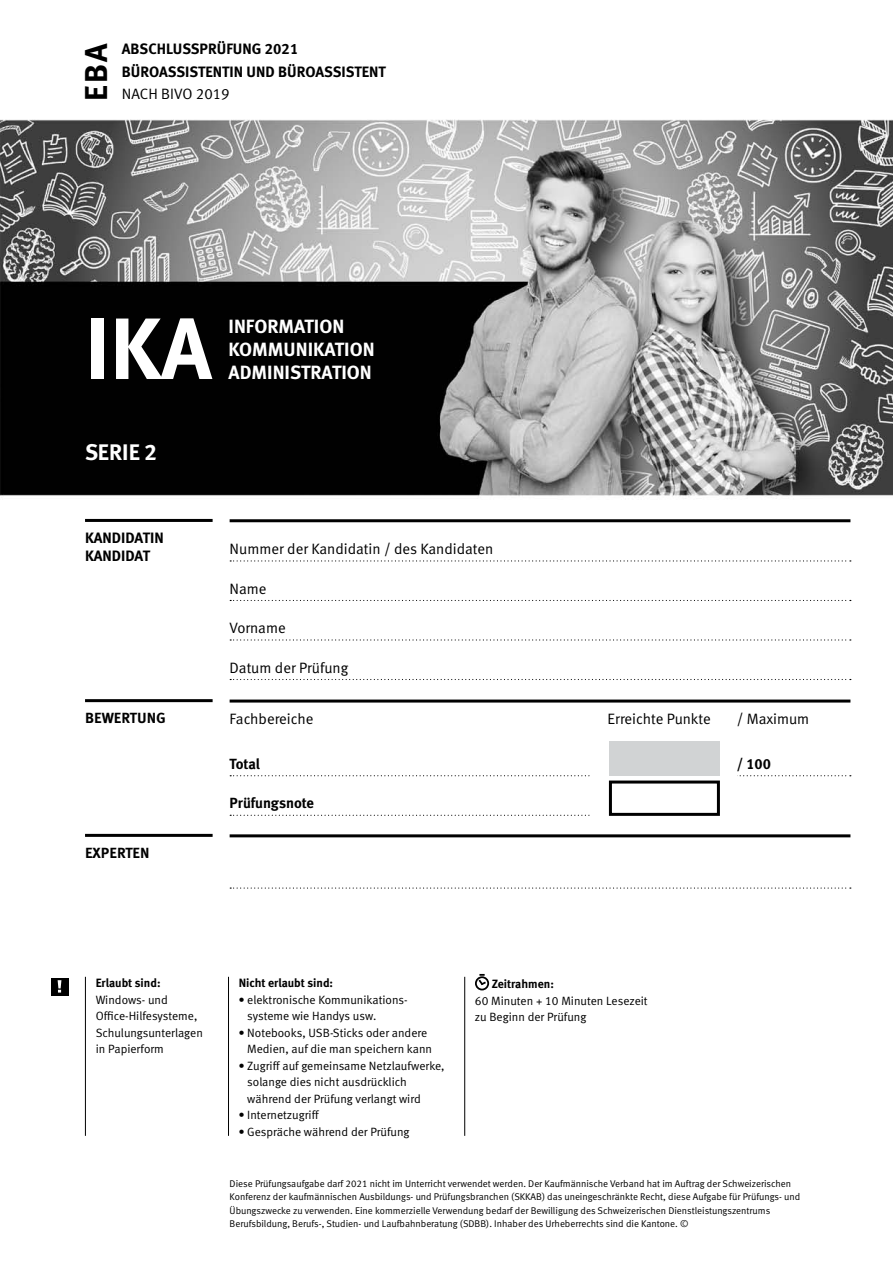
<style>
.page{position:relative;width:893px;height:1263px;background:#fff}
.page>*{position:absolute;margin:0;border:0;box-sizing:border-box;transform-origin:0 0}
.t1{font:87px "Meta Bold LF";color:#fff}
.t2{font:31.65px "Meta Bold LF";color:#000}
.t3{font:22.5px "Meta Bold LF";color:#fff}
.t4{font:19.2px/23px "Meta Bold LF";color:#fff}
.t5{font:15px "Meta Normal LF";color:#000}
.t6{font:15px/18px "Meta Bold LF";color:#000}
.t7{font:14.7px "Meta Bold LF";letter-spacing:-.005em;color:#000}
.t8{font:14.7px "Meta Bold LF Caps";color:#000}
.t9{font:12px/16.5px "Meta Normal LF";color:#000}
.t10{font:12px "Meta Bold LF";color:#000}
.t11{font:9.75px/13.5px "Meta Normal LF";color:#000}
.s1{font-family:"Meta Bold LF"}
</style>
<div class="page">
<img style="left:0;top:119px;width:893px;height:1017px">
<hr style="left:230px;top:519px;width:620px;height:3px;background:#000">
<svg style="left:230px;top:560px;width:621px;height:1px"></svg>
<svg style="left:230px;top:600px;width:621px;height:1px"></svg>
<svg style="left:230px;top:639px;width:621px;height:1px"></svg>
<svg style="left:230px;top:679px;width:621px;height:1px"></svg>
<hr style="left:85px;top:519px;width:128px;height:3px;background:#000">
<hr style="left:230px;top:834px;width:620px;height:3px;background:#000">
<svg style="left:230px;top:887px;width:621px;height:2px"></svg>
<hr style="left:85px;top:834px;width:128px;height:3px;background:#000">
<hr style="left:230px;top:699px;width:620px;height:3px;background:#000">
<svg style="left:230px;top:775px;width:621px;height:1px"></svg>
<svg style="left:230px;top:815px;width:362px;height:1px"></svg>
<hr style="left:85px;top:699px;width:128px;height:3px;background:#000">
<div style="left:592px;top:736px;width:145px;height:90px;background:#fff"></div>
<div style="left:728px;top:791px;width:165px;height:34px;background:#fff"></div>
<div style="left:609px;top:741px;width:110px;height:35px;background:#d1d3d4"></div>
<div style="left:609px;top:780px;width:111px;height:36px;border:3px solid #000"></div>
<div style="left:475px;top:976px;width:14px;height:14px;border:2px solid #000;border-radius:50%"></div>
<svg style="left:477px;top:974px;width:11px;height:13px"></svg>
<hr style="left:85px;top:977px;width:1px;height:159px;background:#000">
<hr style="left:464px;top:977px;width:1px;height:159px;background:#000">
<hr style="left:228px;top:977px;width:1px;height:159px;background:#000">
<div style="left:51px;top:978px;width:17px;height:17px;background:#000"></div>
<svg style="left:58px;top:980px;width:3px;height:12px"></svg>
<p class="t2" style="left:77px;top:101px;width:60px;rotate:-90deg">EBA</p>
<p class="t6" style="left:122px;top:40px;width:178px">ABSCHLUSSPRÜFUNG 2021</p>
<p class="t6" style="left:122px;top:62px;width:265px">BÜROASSISTENTIN UND BÜROASSISTENT</p>
<p class="t5" style="left:122px;top:85px;width:109px">NACH BIVO 2019</p>
<p class="t1" style="left:85px;top:297px;width:128px">IKA</p>
<p class="t4" style="left:229px;top:314px;width:148px">INFORMATION<br>KOMMUNIKATION</p>
<p class="t4" style="left:229px;top:360px;width:145px">ADMINISTRATION</p>
<p class="t3" style="left:85px;top:438px;width:74px">SERIE 2</p>
<p class="t6" style="left:85px;top:529px;width:80px">KANDIDATIN<br>KANDIDAT</p>
<p class="t8" style="left:85px;top:709px;width:82px">BEWERTUNG</p>
<p class="t8" style="left:85px;top:844px;width:66px">EXPERTEN</p>
<p class="t5" style="left:230px;top:540px;width:265px">Nummer der Kandidatin / des Kandidaten</p>
<p class="t5" style="left:230px;top:580px;width:39px">Name</p>
<p class="t5" style="left:230px;top:619px;width:58px">Vorname</p>
<p class="t5" style="left:230px;top:659px;width:120px">Datum der Prüfung</p>
<p class="t5" style="left:230px;top:710px;width:85px">Fachbereiche</p>
<p class="t5" style="left:608px;top:710px;width:105px">Erreichte Punkte</p>
<p class="t5" style="left:737px;top:710px;width:74px">/ Maximum</p>
<p class="t7" style="left:230px;top:755px;width:32px">Total</p>
<p class="t7" style="left:737px;top:755px;width:36px">/ 100</p>
<p class="t7" style="left:230px;top:794px;width:86px">Prüfungsnote</p>
<p class="t9" style="left:96px;top:975px;width:109px"><span class="s1">Erlaubt sind:<br></span>Windows- und<br>Office-Hilfesysteme,<br>Schulungsunterlagen in Papierform</p>
<p class="t10" style="left:239px;top:976px;width:96px">Nicht erlaubt sind:</p>
<p class="t9" style="left:247px;top:991px;width:162px;text-indent:-9px"><span class="s1">•</span> elektronische Kommunikations&shy;systeme wie Handys usw.</p>
<p class="t9" style="left:247px;top:1024px;width:186px;text-indent:-9px"><span class="s1">•</span> Notebooks, USB-Sticks oder andere<br>Medien, auf die man speichern kann</p>
<p class="t9" style="left:247px;top:1057px;width:199px;text-indent:-9px"><span class="s1">•</span> Zugriff auf gemeinsame Netzlaufwerke, solange dies nicht ausdrücklich während der Prüfung verlangt wird</p>
<p class="t9" style="left:239px;top:1107px;width:81px"><span class="s1">•</span> Internetzugriff</p>
<p class="t9" style="left:239px;top:1123px;width:172px"><span class="s1">•</span> Gespräche während der Prüfung</p>
<p class="t10" style="left:492px;top:977px;width:64px">Zeitrahmen:</p>
<p class="t9" style="left:475px;top:992px;width:174px">60 Minuten + 10 Minuten Lesezeit zu Beginn der Prüfung</p>
<p class="t11" style="left:230px;top:1176px;width:572px">Diese Prüfungsaufgabe darf 2021 nicht im Unterricht verwendet werden. Der Kaufmännische Verband hat im Auftrag der Schweizerischen Konferenz der kaufmännischen Ausbildungs- und Prüfungsbranchen (SKKAB) das uneingeschränkte Recht, diese Aufgabe für Prüfungs- und Übungszwecke zu verwenden. Eine kommerzielle Verwendung bedarf der Bewilligung des Schweizerischen Dienstleistungszentrums Berufsbildung, Berufs-, Studien- und Laufbahnberatung (SDBB). Inhaber des Urheberrechts sind die Kantone. ©</p>
</div>
